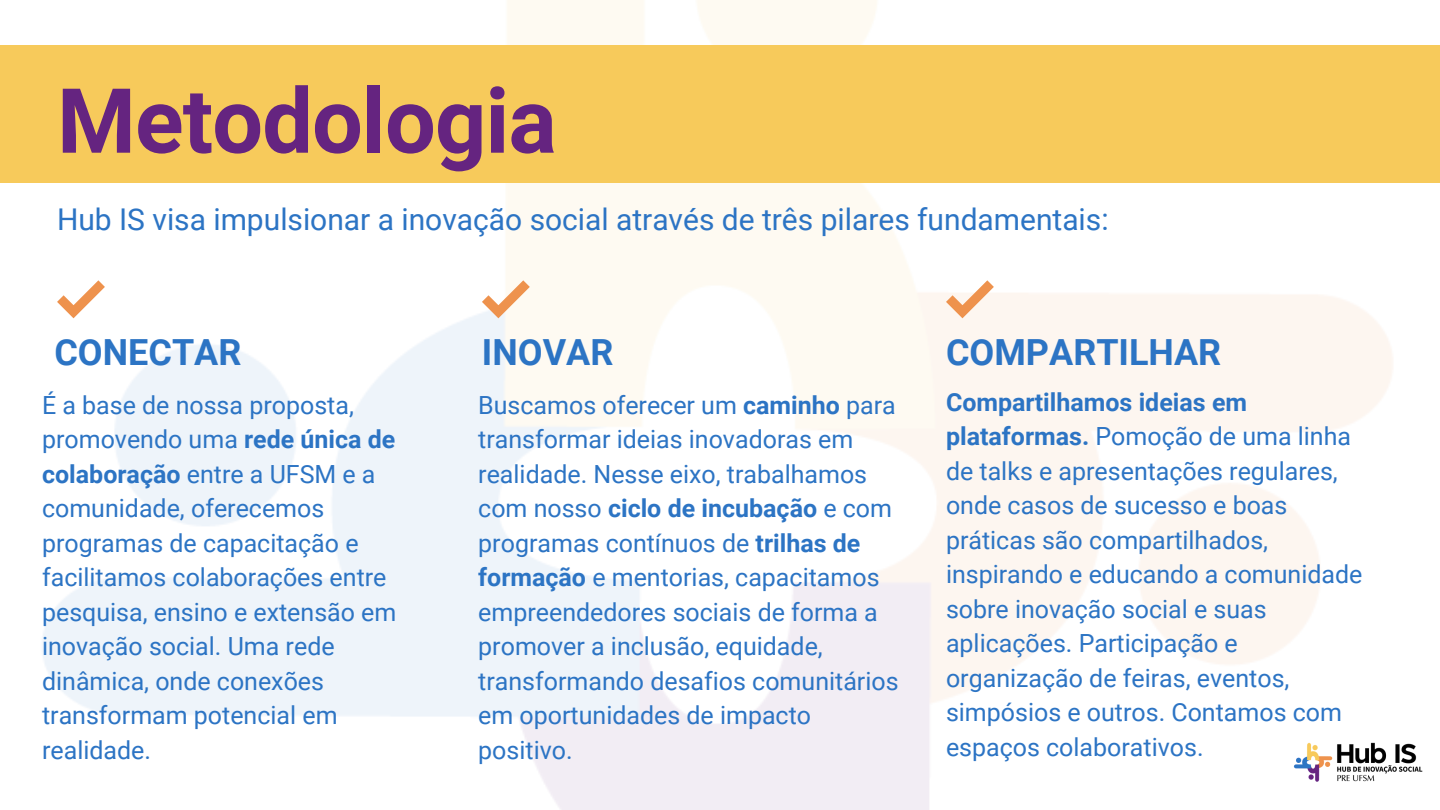
<style>
.page{position:relative;width:1440px;height:810px;background:#fff}
.page>*{position:absolute;margin:0;border:0;box-sizing:border-box;transform-origin:0 0}
.t1{font:700 90px "Roboto";letter-spacing:-.01em;color:#652480}
.t2{font:700 36px "Roboto";color:#2c74c4}
.t3{font:30px "Roboto";color:#2c74c4}
.t4{font:25px/34.5px "Roboto";color:#2c74c4}
.s1{font-weight:700}
</style>
<div class="page">
<svg style="left:57px;top:280px;width:48px;height:38px"></svg>
<svg style="left:482px;top:280px;width:48px;height:38px"></svg>
<svg style="left:946px;top:280px;width:48px;height:38px"></svg>
<div style="left:0;top:45px;width:1440px;height:138px;background:#f7ca5b"></div>
<img style="left:1293px;top:742px;width:130px;height:40px">
<h3 class="t1" style="left:57px;top:69px;width:501px">Metodologia</h3>
<p class="t3" style="left:57px;top:202px;width:1053px">Hub IS visa impulsionar a inovação social através de três pilares fundamentais:</p>
<p class="t2" style="left:54px;top:331px;width:189px">CONECTAR</p>
<h2 class="t4" style="left:42px;top:388px;width:356px">É a base de nossa proposta, promovendo uma <span class="s1">rede única de colaboração</span> entre a UFSM e a comunidade, oferecemos programas de capacitação e facilitamos colaborações entre pesquisa, ensino e extensão em inovação social. Uma rede dinâmica, onde conexões transformam potencial em realidade.</h2>
<h2 class="t2" style="left:482px;top:331px;width:133px">INOVAR</h2>
<p class="t2" style="left:946px;top:331px;width:277px">COMPARTILHAR</p>
<p class="t4" style="left:478px;top:388px;width:422px">Buscamos oferecer um <span class="s1">caminho</span> para transformar ideias inovadoras em realidade. Nesse eixo, trabalhamos com nosso <span class="s1">ciclo de incubação</span> e com programas contínuos de <span class="s1">trilhas de formação</span> e mentorias, capacitamos empreendedores sociais de forma a promover a inclusão, equidade, transformando desafios comunitários em oportunidades de impacto positivo.</p>
<p class="t4" style="left:946px;top:385px;width:418px"><span class="s1">Compartilhamos ideias em plataformas.</span> Pomoção de uma linha de talks e apresentações regulares, onde casos de sucesso e boas práticas são compartilhados, inspirando e educando a comunidade sobre inovação social e suas aplicações. Participação e organização de feiras, eventos, simpósios e outros. Contamos com espaços colaborativos.</p>
</div>
